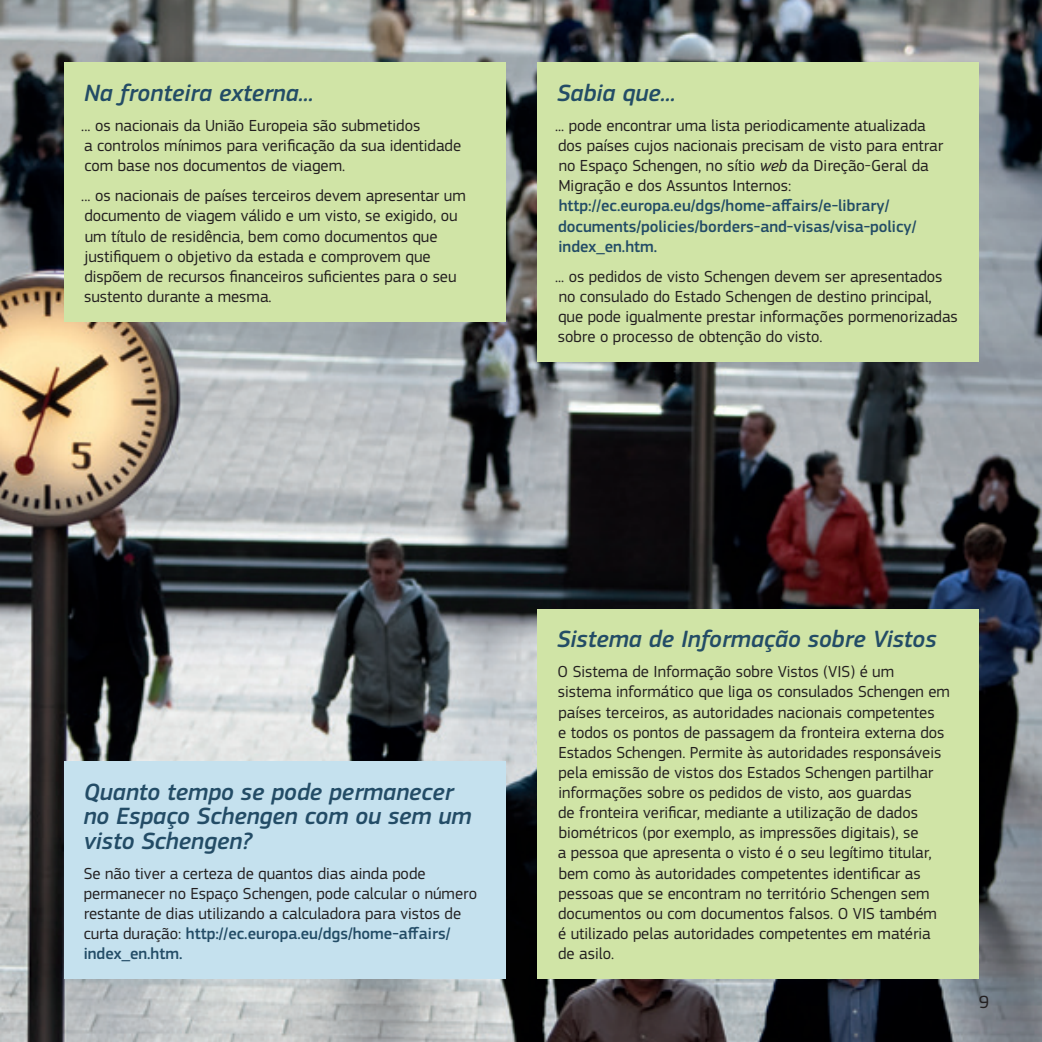
<style>
.page{position:relative;width:1042px;height:1042px;background:#fff}
.page>*{position:absolute;margin:0;border:0;box-sizing:border-box;transform-origin:0 0}
.Heading_info_box{font:italic 500 24.5px/24.5px "EC Square Sans Pro";color:#234c66}
.List{font:18.38px "EC Square Sans Pro";color:#231f20}
.Normal_-_box{font:16.62px/20.1px "EC Square Sans Pro";color:#231f20}
.s1{font-style:italic}
.s2{font-weight:500;color:#234c66}
</style>
<div class="page">
<img style="left:0;top:0;width:1042px;height:1042px">
<div style="left:64px;top:63px;width:441px;height:259px;background:#d0e4a6"></div>
<div style="left:537px;top:63px;width:442px;height:299px;background:#d0e4a6"></div>
<div style="left:64px;top:761px;width:441px;height:218px;background:#c5e1ee"></div>
<div style="left:537px;top:609px;width:442px;height:370px;background:#d0e4a6"></div>
<p class="Heading_info_box" style="left:84px;top:81px;width:231px">Na fronteira externa...</p>
<p class="Normal_-_box" style="left:81px;top:115px;width:381px">... os nacionais da União Europeia são submetidos<br>a controlos mínimos para verificação da sua identidade com base nos documentos de viagem.</p>
<p class="Normal_-_box" style="left:81px;top:186px;width:386px">... os nacionais de países terceiros devem apresentar um documento de viagem válido e um visto, se exigido, ou um título de residência, bem como documentos que justifiquem o objetivo da estada e comprovem que dispõem de recursos financeiros suficientes para o seu sustento durante a mesma.</p>
<p class="Heading_info_box" style="left:557px;top:81px;width:120px">Sabia que...</p>
<p class="Normal_-_box" style="left:555px;top:115px;width:390px">... pode encontrar uma lista periodicamente atualizada dos países cujos nacionais precisam de visto para entrar no Espaço Schengen, no sítio <span class="s1">web</span> da Direção‑Geral da Migração e dos Assuntos Internos: <span class="s2">http://ec.europa.eu/dgs/home‑affairs/e‑library/ documents/policies/borders‑and‑visas/visa‑policy/ index_en.htm.</span></p>
<p class="Normal_-_box" style="left:555px;top:266px;width:404px">... os pedidos de visto Schengen devem ser apresentados no consulado do Estado Schengen de destino principal,<br>que pode igualmente prestar informações pormenorizadas sobre o processo de obtenção do visto.</p>
<p class="Heading_info_box" style="left:84px;top:780px;width:389px">Quanto tempo se pode permanecer no Espaço Schengen com ou sem um visto Schengen?</p>
<p class="Normal_-_box" style="left:84px;top:863px;width:395px">Se não tiver a certeza de quantos dias ainda pode permanecer no Espaço Schengen, pode calcular o número restante de dias utilizando a calculadora para vistos de curta duração: <span class="s2">http://ec.europa.eu/dgs/home‑affairs/ index_en.htm.</span></p>
<p class="Heading_info_box" style="left:557px;top:627px;width:381px">Sistema de Informação sobre Vistos</p>
<p class="Normal_-_box" style="left:557px;top:662px;width:394px">O Sistema de Informação sobre Vistos (VIS) é um sistema informático que liga os consulados Schengen em países terceiros, as autoridades nacionais competentes<br>e todos os pontos de passagem da fronteira externa dos Estados Schengen. Permite às autoridades responsáveis pela emissão de vistos dos Estados Schengen partilhar informações sobre os pedidos de visto, aos guardas<br>de fronteira verificar, mediante a utilização de dados biométricos (por exemplo, as impressões digitais), se<br>a pessoa que apresenta o visto é o seu legítimo titular, bem como às autoridades competentes identificar as pessoas que se encontram no território Schengen sem documentos ou com documentos falsos. O VIS também<br>é utilizado pelas autoridades competentes em matéria de asilo.</p>
<p class="List" style="left:979px;top:991px;width:12px">9</p>
</div>
